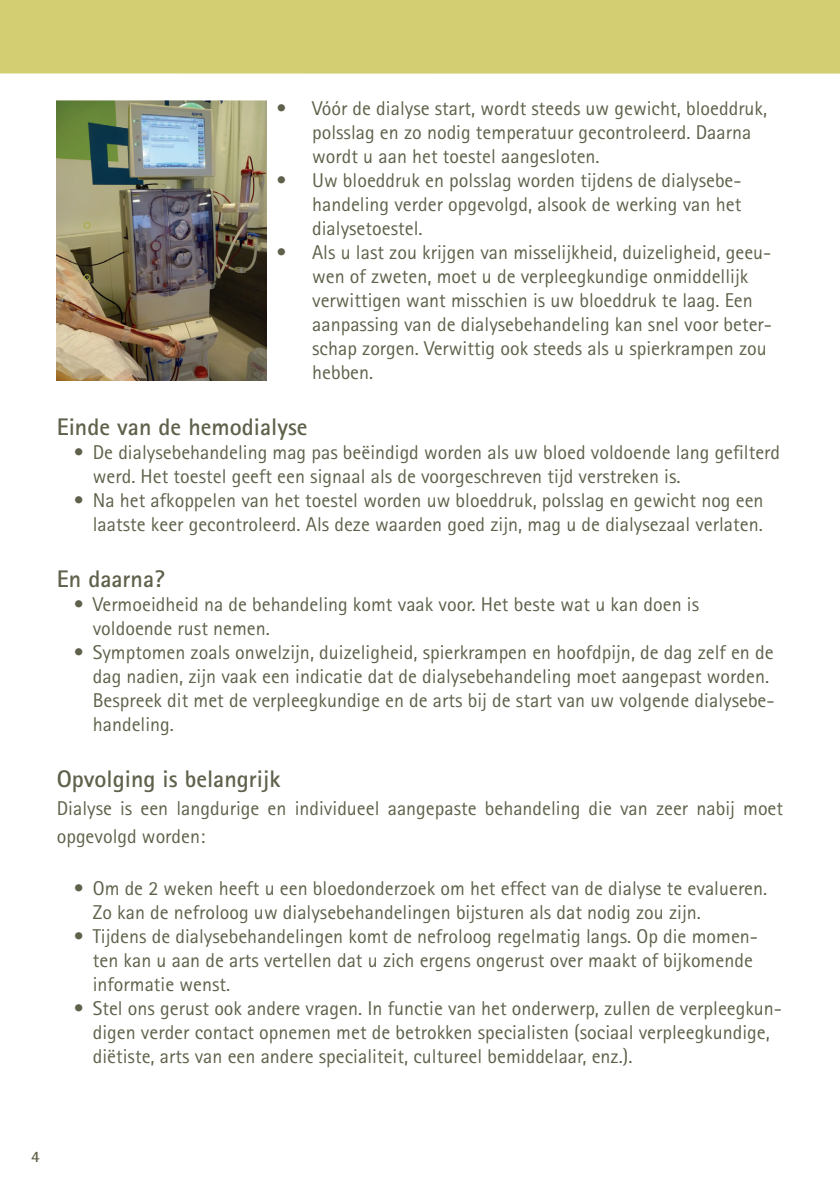
<style>
.page{position:relative;width:840px;height:1191px;background:#fff}
.page>*{position:absolute;margin:0;border:0;box-sizing:border-box;transform-origin:0 0}
.ONDERTITEL{font:700 24px "Rotis Sans Serif Std";color:#60614b}
.TEKST{font:700 24px "Rotis Sans Serif Std";color:#60614b}
.TEKST-2{font:20px/24px "Rotis Sans Serif Std";color:#60614b}
.t1{font:700 16px "Rotis Sans Serif Std";color:#60614b}
</style>
<div class="page">
<div style="left:0;top:0;width:839px;height:74px;background:#d4ce73"></div>
<img style="left:57px;top:101px;width:209px;height:280px">
<p class="TEKST-2" style="left:312px;top:96px;width:456px;text-indent:-36px">• Vóór de dialyse start, wordt steeds uw gewicht, bloeddruk, polsslag en zo nodig temperatuur gecontroleerd. Daarna wordt u aan het toestel aangesloten.</p>
<p class="TEKST-2" style="left:312px;top:168px;width:431px;text-align:justify;text-indent:-36px">• Uw bloeddruk en polsslag worden tijdens de dialysebe&shy;handeling verder opgevolgd, alsook de werking van het dialysetoestel.</p>
<p class="TEKST-2" style="left:312px;top:240px;width:461px;text-indent:-36px">• Als u last zou krijgen van misselijkheid, duizeligheid, geeu&shy;wen of zweten, moet u de verpleegkundige onmiddellijk verwittigen want misschien is uw bloeddruk te laag. Een aanpassing van de dialysebehandeling kan snel voor beter&shy;schap zorgen. Verwittig ook steeds als u spierkrampen zou hebben.</p>
<p class="TEKST" style="left:57px;top:411px;width:252px">Einde van de hemodialyse</p>
<p class="TEKST-2" style="left:93px;top:440px;width:688px;text-indent:-19px">• De dialysebehandeling mag pas beëindigd worden als uw bloed voldoende lang gefilterd werd. Het toestel geeft een signaal als de voorgeschreven tijd verstreken is.</p>
<p class="TEKST-2" style="left:74px;top:488px;width:691px;text-align:right">• Na het afkoppelen van het toestel worden uw bloeddruk, polsslag en gewicht nog een laatste keer gecontroleerd. Als deze waarden goed zijn, mag u de dialysezaal verlaten.</p>
<p class="ONDERTITEL" style="left:57px;top:563px;width:110px">En daarna?</p>
<p class="TEKST-2" style="left:93px;top:592px;width:607px;text-indent:-19px">• Vermoeidheid na de behandeling komt vaak voor. Het beste wat u kan doen is voldoende rust nemen.</p>
<p class="TEKST-2" style="left:93px;top:640px;width:683px;text-indent:-19px">• Symptomen zoals onwelzijn, duizeligheid, spierkrampen en hoofdpijn, de dag zelf en de dag nadien, zijn vaak een indicatie dat de dialysebehandeling moet aangepast worden.<br>Bespreek dit met de verpleegkundige en de arts bij de start van uw volgende dialysebe&shy;handeling.</p>
<p class="ONDERTITEL" style="left:57px;top:763px;width:225px">Opvolging is belangrijk</p>
<p class="TEKST-2" style="left:57px;top:794px;width:727px;line-height:28px">Dialyse is een langdurige en individueel aangepaste behandeling die van zeer nabij moet opgevolgd worden:</p>
<p class="TEKST-2" style="left:93px;top:876px;width:675px;text-indent:-19px">• Om de 2 weken heeft u een bloedonderzoek om het effect van de dialyse te evalueren.<br>Zo kan de nefroloog uw dialysebehandelingen bijsturen als dat nodig zou zijn.</p>
<p class="TEKST-2" style="left:93px;top:924px;width:666px;text-indent:-19px">• Tijdens de dialysebehandelingen komt de nefroloog regelmatig langs. Op die momen&shy;ten kan u aan de arts vertellen dat u zich ergens ongerust over maakt of bijkomende informatie wenst.</p>
<p class="TEKST-2" style="left:93px;top:996px;width:690px;text-indent:-19px">• Stel ons gerust ook andere vragen. In functie van het onderwerp, zullen de verpleegkun&shy;digen verder contact opnemen met de betrokken specialisten (sociaal verpleegkundige, diëtiste, arts van een andere specialiteit, cultureel bemiddelaar, enz.).</p>
<p class="t1" style="left:31px;top:1146px;width:10px">4</p>
</div>
